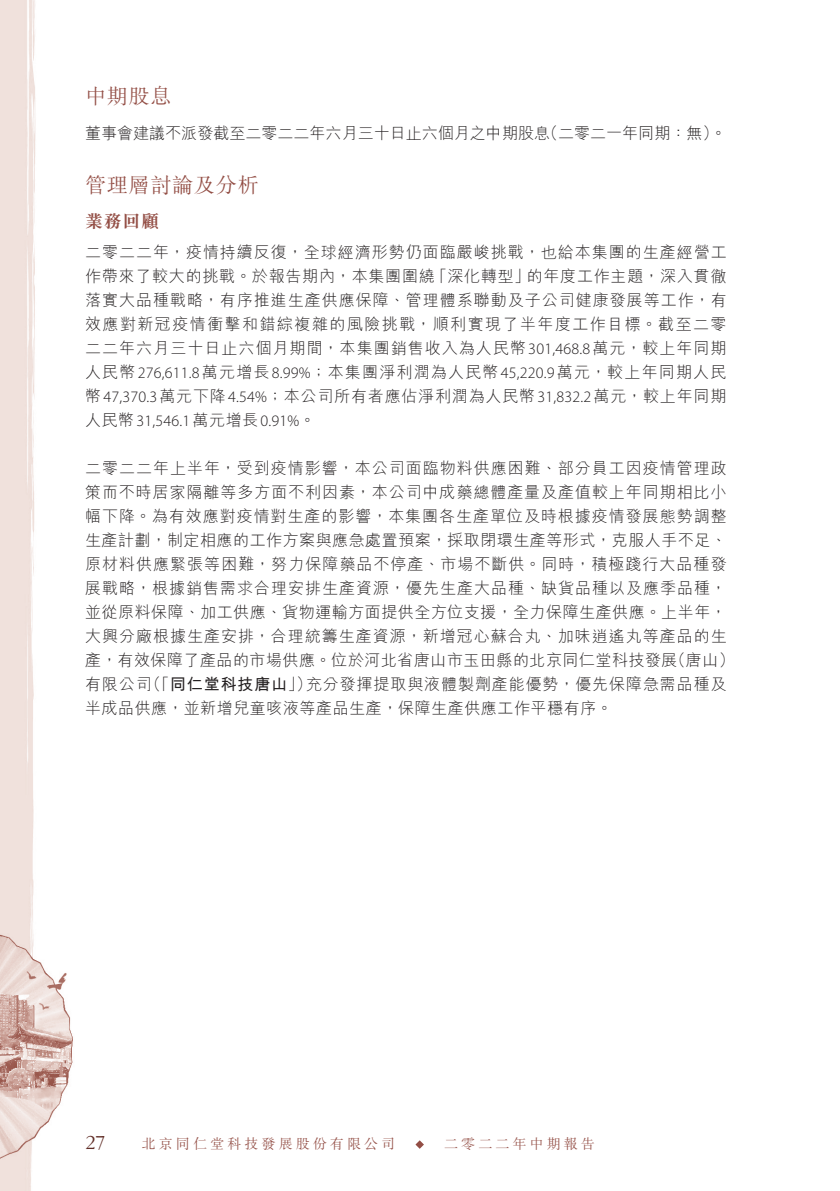
<style>
.page{position:relative;width:840px;height:1191px;background:#fff}
.page>*{position:absolute;margin:0;border:0;box-sizing:border-box;transform-origin:0 0}
.t1{font:22px "Garamond 3 LT Std";color:#612e27}
._01_H1{font:300 21px "M Sung HK";letter-spacing:.035em;color:#934e45}
._02_H2{font:700 18px "M Sung HK";color:#934e45}
._00_txt{font:300 16px/24px "M Hei HK";letter-spacing:.06em;color:#231f20;text-align:right}
._00_txt-2{font:300 16px/24px "M Hei HK";letter-spacing:.03em;color:#231f20}
._00_txt-3{font:300 16px "M Hei HK";color:#231f20}
._00_txt-4{font:300 16px/24px "M Hei HK";letter-spacing:.035em;color:#231f20}
._00_txt-5{font:700 16px "M Hei HK";letter-spacing:.055em;color:#231f20}
.t2{font:300 14px "M Sung HK";letter-spacing:.22em;color:#934e45}
.s1{font-family:"Myriad Pro"}
.s2{font-weight:300}
</style>
<div class="page">
<img style="left:0;top:0;width:424px;height:1191px">
<svg style="left:415px;top:1140px;width:8px;height:8px"></svg>
<p class="_01_H1" style="left:85px;top:81px;width:88px">中期股息</p>
<p class="_00_txt-3" style="left:541px;top:125px;width:186px">（二零二一年同期：無。(</p>
<p class="_00_txt-3" style="left:85px;top:125px;width:466px">董事會建議不派發截至二零二二年六月三十日止六個月之中期股息</p>
<p class="_01_H1" style="left:85px;top:170px;width:175px">管理層討論及分析</p>
<p class="_02_H2" style="left:85px;top:212px;width:75px">業務回顧</p>
<p class="_00_txt" style="left:85px;top:240px;width:642px">二零二二年，疫情持續反復，全球經濟形勢仍面臨嚴峻挑戰，也給本集團的生產經營工的年度工作主題，深入貫徹</p>
<p class="_00_txt" style="left:85px;top:264px;width:642px;text-align:left">作帶來了較大的挑戰。於報告期內，本集團圍繞<br>落實大品種戰略，有序推進生產供應保障、管理體系聯動及子公司健康發展等工作，有效應對新冠疫情衝擊和錯綜複雜的風險挑戰，順利實現了半年度工作目標。截至二零二二年六月三十日止六個月期間，本集團銷售收入為人民幣<span class="s1">301,468.8</span>萬元，較上年同期人民幣<span class="s1">276,611.8</span>萬元增長<span class="s1">8.99%</span>；本集團淨利潤為人民幣<span class="s1">45,220.9</span>萬元，較上年同期人民幣<span class="s1">47,370.3</span>萬元下降<span class="s1">4.54%</span>；本公司所有者應佔淨利潤為人民幣<span class="s1">31,832.2</span>萬元，較上年同期人民幣<span class="s1">31,546.1</span>萬元增長<span class="s1">0.91%</span>。</p>
<p class="_00_txt" style="left:85px;top:456px;width:642px">二零二二年上半年，受到疫情影響，本公司面臨物料供應困難、部分員工因疫情管理政</p>
<p class="_00_txt" style="left:85px;top:480px;width:642px">策而不時居家隔離等多方面不利因素，本公司中成藥總體產量及產值較上年同期相比小</p>
<p class="_00_txt" style="left:85px;top:504px;width:642px">幅下降。為有效應對疫情對生產的影響，本集團各生產單位及時根據疫情發展態勢調整</p>
<p class="_00_txt-2" style="left:85px;top:528px;width:642px">生產計劃，制定相應的工作方案與應急處置預案，採取閉環生產等形式，克服人手不足、</p>
<p class="_00_txt" style="left:85px;top:552px;width:642px">原材料供應緊張等困難，努力保障藥品不停產、市場不斷供。同時，積極踐行大品種發</p>
<p class="_00_txt" style="left:85px;top:576px;width:642px">展戰略，根據銷售需求合理安排生產資源，優先生產大品種、缺貨品種以及應季品種，</p>
<p class="_00_txt-2" style="left:85px;top:600px;width:642px">並從原料保障、加工供應、貨物運輸方面提供全方位支援，全力保障生產供應。上半年，</p>
<p class="_00_txt" style="left:85px;top:624px;width:642px">大興分廠根據生產安排，合理統籌生產資源，新增冠心蘇合丸、加味逍遙丸等產品的生</p>
<p class="_00_txt" style="left:669px;top:648px;width:66px">（唐山(</p>
<p class="_00_txt" style="left:431px;top:264px;width:101px">「深化轉型」</p>
<p class="_00_txt-2" style="left:306px;top:648px;width:422px;text-indent:-221px">產，有效保障了產品的市場供應。位於河北省唐山市玉田縣的北京同仁堂科技發展<br>充分發揮提取與液體製劑產能優勢，優先保障急需品種及</p>
<p class="_00_txt-5" style="left:145px;top:672px;width:168px"><span class="s2">（「</span>同仁堂科技唐山<span class="s2">」）</span></p>
<p class="_00_txt-4" style="left:85px;top:672px;width:528px">有限公司<br>半成品供應，並新增兒童咳液等產品生產，保障生產供應工作平穩有序。</p>
<h1 class="t1" style="left:85px;top:1130px;width:23px">27</h1>
<p class="t2" style="left:142px;top:1134px;width:255px">北京同仁堂科技發展股份有限公司</p>
<p class="t2" style="left:444px;top:1134px;width:152px">二零二二年中期報告</p>
</div>
